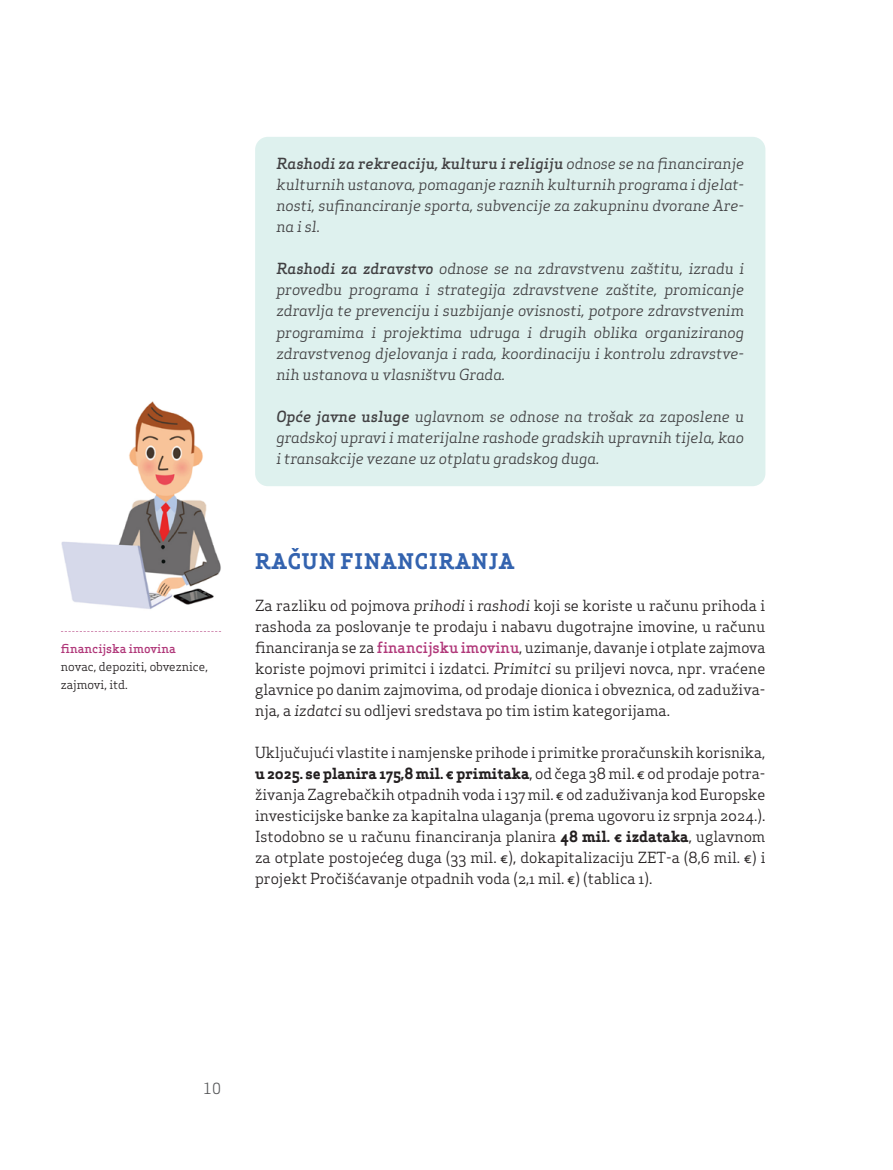
<style>
.page{position:relative;width:893px;height:1170px;background:#fff}
.page>*{position:absolute;margin:0;border:0;box-sizing:border-box;transform-origin:0 0}
.t1{font:700 21px "Apex Serif";letter-spacing:.05em;color:#3363af}
.t2{font:15px/21px "Apex Serif";color:#231f20;text-align:justify}
.t3{font:italic 15px/21px "Apex Serif";color:#414042;text-align:justify}
.t4{font:15px "Apex Serif";color:#58595b}
.t5{font:12px/18px "Apex Serif";color:#231f20}
.t6{font:500 12px "Apex Serif";color:#b03779}
.s1{font-weight:500}
.s2{font-style:italic}
.s3{font-weight:500;color:#b03779}
.s4{font-weight:700}
</style>
<div class="page">
<div style="left:255px;top:137px;width:510px;height:349px;background:#def1ee;border-radius:13px"></div>
<img style="left:61px;top:401px;width:160px;height:208px">
<p class="t6" style="left:61px;top:640px;width:116px">financijska imovina</p>
<p class="t5" style="left:61px;top:657px;width:149px">novac, depoziti, obveznice, zajmovi, itd.</p>
<p class="t3" style="left:276px;top:153px;width:469px"><span class="s1">Rashodi za rekreaciju, kulturu i religiju</span> odnose se na financiranje kulturnih ustanova, pomaganje raznih kulturnih programa i djelat&shy;nosti, sufinanciranje sporta, subvencije za zakupninu dvorane Are&shy;na i sl.</p>
<p class="t3" style="left:276px;top:258px;width:469px"><span class="s1">Rashodi za zdravstvo</span> odnose se na zdravstvenu zaštitu, izradu i provedbu programa i strategija zdravstvene zaštite, promicanje zdravlja te prevenciju i suzbijanje ovisnosti, potpore zdravstvenim programima i projektima udruga i drugih oblika organiziranog zdravstvenog djelovanja i rada, koordinaciju i kontrolu zdravstve&shy;nih ustanova u vlasništvu Grada.</p>
<p class="t3" style="left:276px;top:405px;width:469px"><span class="s1">Opće javne usluge</span> uglavnom se odnose na trošak za zaposlene u gradskoj upravi i materijalne rashode gradskih upravnih tijela, kao i transakcije vezane uz otplatu gradskog duga.</p>
<h1 class="t1" style="left:255px;top:547px;width:261px">RAČUN FINANCIRANJA</h1>
<p class="t2" style="left:255px;top:594px;width:512px">Za razliku od pojmova <span class="s2">prihodi</span> i <span class="s2">rashodi</span> koji se koriste u računu prihoda i rashoda za poslovanje te prodaju i nabavu dugotrajne imovine, u računu financiranja se za <span class="s3">financijsku imovinu</span>, uzimanje, davanje i otplate zajmova koriste pojmovi primitci i izdatci. <span class="s2">Primitci</span> su priljevi novca, npr. vraćene glavnice po danim zajmovima, od prodaje dionica i obveznica, od zaduživa&shy;nja, a <span class="s2">izdatci</span> su odljevi sredstava po tim istim kategorijama.</p>
<p class="t2" style="left:255px;top:741px;width:512px">Uključujući vlastite i namjenske prihode i primitke proračunskih korisnika, <span class="s4">u 2025. se planira 175,8 mil. € primitaka</span>, od čega 38 mil. € od prodaje potra&shy;živanja Zagrebačkih otpadnih voda i 137 mil. € od zaduživanja kod Europske investicijske banke za kapitalna ulaganja (prema ugovoru iz srpnja 2024.).<br>Istodobno se u računu financiranja planira <span class="s4">48 mil. € izdataka</span>, uglavnom za otplate postojećeg duga (33 mil. €), dokapitalizaciju ZET-a (8,6 mil. €) i projekt Pročišćavanje otpadnih voda (2,1 mil. €) (tablica 1).</p>
<p class="t4" style="left:203px;top:1078px;width:19px">10</p>
</div>
